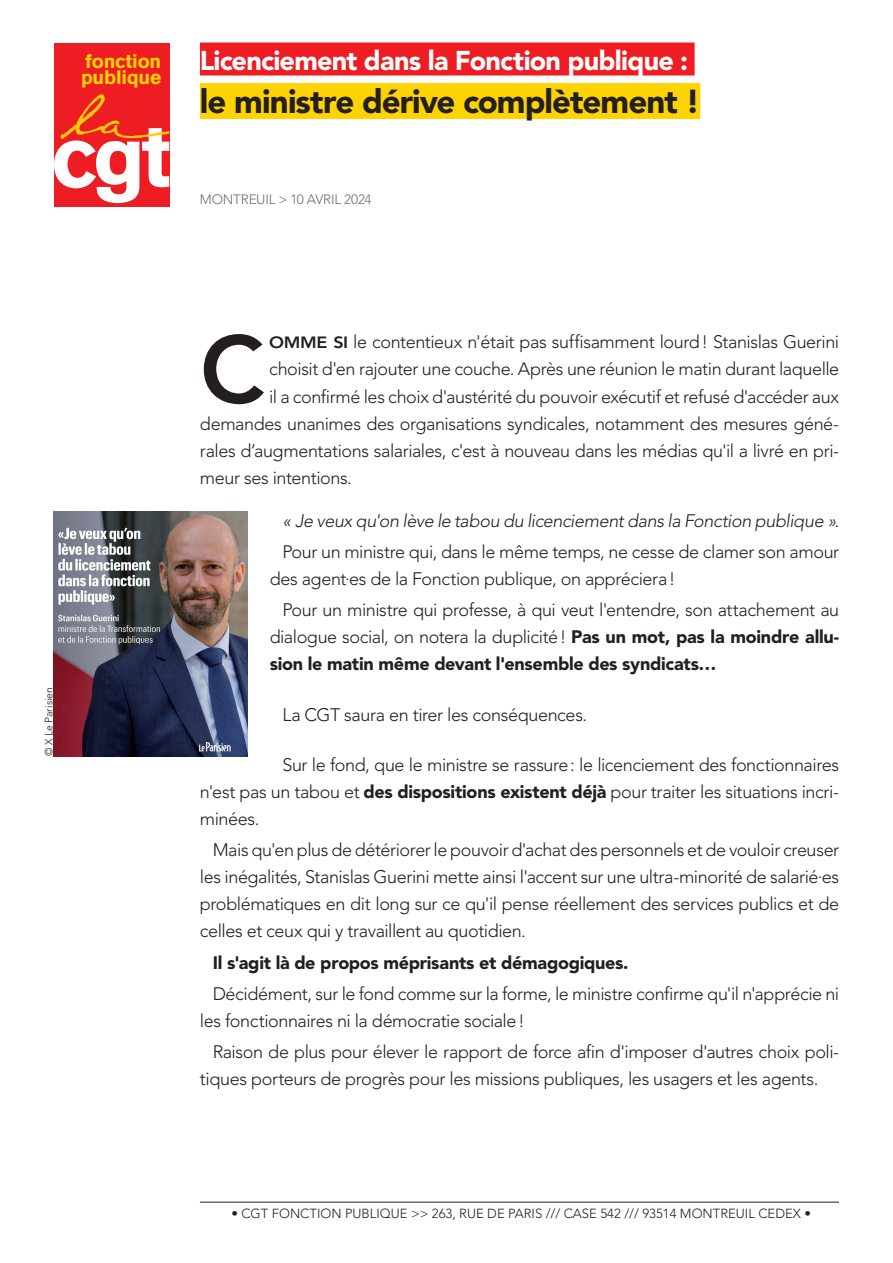
<style>
.page{position:relative;width:893px;height:1263px;background:#fff}
.page>*{position:absolute;margin:0;border:0;box-sizing:border-box;transform-origin:0 0}
.t1{font:800 94.2px "Avenir LT Std";color:#231f20}
.t2{font:900 33px "Avenir LT Std";letter-spacing:-.03em;color:#231f20}
.t3{font:900 27px "Avenir LT Std";letter-spacing:-.03em;color:#fff}
.t4{font:700 19.35px/16.2px "Akzidenz Grotesk BQ";letter-spacing:-.01em;color:#fed304}
.t5{font:300 18px/27px "Avenir LT Std";letter-spacing:-.02em;color:#231f20}
.t6{font:italic 300 18px "Avenir LT Std";letter-spacing:-.02em;color:#231f20}
.t7{font:900 18px "Avenir LT Std";letter-spacing:-.015em;color:#231f20}
.t8{font:300 13.5px "Avenir LT Std";letter-spacing:-.015em;color:#6c6d70}
.t9{font:300 13.2px "Avenir LT Std";color:#231f20}
.t10{font:300 10.5px "Avenir LT Std";color:#231f20}
.s1{font-weight:800;font-size:16.2px}
.s2{font-weight:900}
</style>
<div class="page">
<hr style="left:200px;top:1202px;width:639px;height:1px;background:#231f20">
<div style="left:54px;top:43px;width:115px;height:163px;background:#ee1d23"></div>
<svg style="left:54px;top:94px;width:115px;height:109px"></svg>
<div style="left:200px;top:43px;width:495px;height:33px;background:#ee1d23"></div>
<div style="left:200px;top:83px;width:500px;height:36px;background:#fed304"></div>
<img style="left:54px;top:511px;width:193px;height:246px">
<p class="t4" style="left:81px;top:53px;width:82px">fonction publique</p>
<h3 class="t3" style="left:200px;top:44px;width:490px">Licenciement dans la Fonction publique :</h3>
<h2 class="t2" style="left:200px;top:82px;width:502px">le ministre dérive complètement !</h2>
<p class="t8" style="left:200px;top:192px;width:173px">MONTREUIL &gt; 10 AVRIL 2024</p>
<p class="t10" style="left:43px;top:756px;width:70px;rotate:-90deg">© X Le Parisien</p>
<h1 class="t1" style="left:200px;top:314px;width:66px">C</h1>
<p class="t5" style="left:269px;top:329px;width:571px"><span class="s1">OMME SI</span> le contentieux n'était pas suffisamment lourd! Stanislas Guerini</p>
<p class="t5" style="left:269px;top:356px;width:572px">choisit d'en rajouter une couche. Après une réunion le matin durant laquelle</p>
<p class="t5" style="left:269px;top:383px;width:571px">il a confirmé les choix d'austérité du pouvoir exécutif et refusé d'accéder aux</p>
<p class="t5" style="left:200px;top:410px;width:641px">demandes unanimes des organisations syndicales, notamment des mesures géné-</p>
<p class="t5" style="left:200px;top:437px;width:641px">rales d’augmentations salariales, c'est à nouveau dans les médias qu'il a livré en pri-</p>
<p class="t5" style="left:200px;top:464px;width:154px">meur ses intentions.</p>
<p class="t6" style="left:282px;top:510px;width:558px">« Je veux qu'on lève le tabou du licenciement dans la Fonction publique ».</p>
<p class="t5" style="left:270px;top:538px;width:571px;text-indent:13px">Pour un ministre qui, dans le même temps, ne cesse de clamer son amour des agent·es de la Fonction publique, on appréciera!</p>
<p class="t5" style="left:270px;top:596px;width:571px;text-align:justify;text-indent:13px">Pour un ministre qui professe, à qui veut l'entendre, son attachement au dialogue social, on notera la duplicité! <span class="s2">Pas un mot, pas la moindre allu&shy;sion le matin même devant l'ensemble des syndicats…</span></p>
<p class="t5" style="left:282px;top:701px;width:306px">La CGT saura en tirer les conséquences.</p>
<p class="t5" style="left:200px;top:751px;width:641px;text-align:justify;text-indent:82px">Sur le fond, que le ministre se rassure: le licenciement des fonctionnaires n'est pas un tabou et <span class="s2">des dispositions existent déjà</span> pour traiter les situations incri&shy;minées.</p>
<p class="t5" style="left:200px;top:837px;width:641px;text-align:justify;text-indent:13px">Mais qu'en plus de détériorer le pouvoir d'achat des personnels et de vouloir creuser les inégalités, Stanislas Guerini mette ainsi l'accent sur une ultra-minorité de salarié·es problématiques en dit long sur ce qu'il pense réellement des services publics et de celles et ceux qui y travaillent au quotidien.</p>
<p class="t7" style="left:213px;top:951px;width:417px">Il s'agit là de propos méprisants et démagogiques.</p>
<p class="t5" style="left:200px;top:980px;width:641px;text-indent:13px">Décidément, sur le fond comme sur la forme, le ministre confirme qu'il n'apprécie ni les fonctionnaires ni la démocratie sociale!</p>
<p class="t5" style="left:200px;top:1038px;width:641px;text-indent:13px">Raison de plus pour élever le rapport de force afin d'imposer d'autres choix poli&shy;tiques porteurs de progrès pour les missions publiques, les usagers et les agents.</p>
<p class="t9" style="left:231px;top:1205px;width:581px">• CGT FONCTION PUBLIQUE &gt;&gt; 263, RUE DE PARIS /// CASE 542 /// 93514 MONTREUIL CEDEX •</p>
</div>
